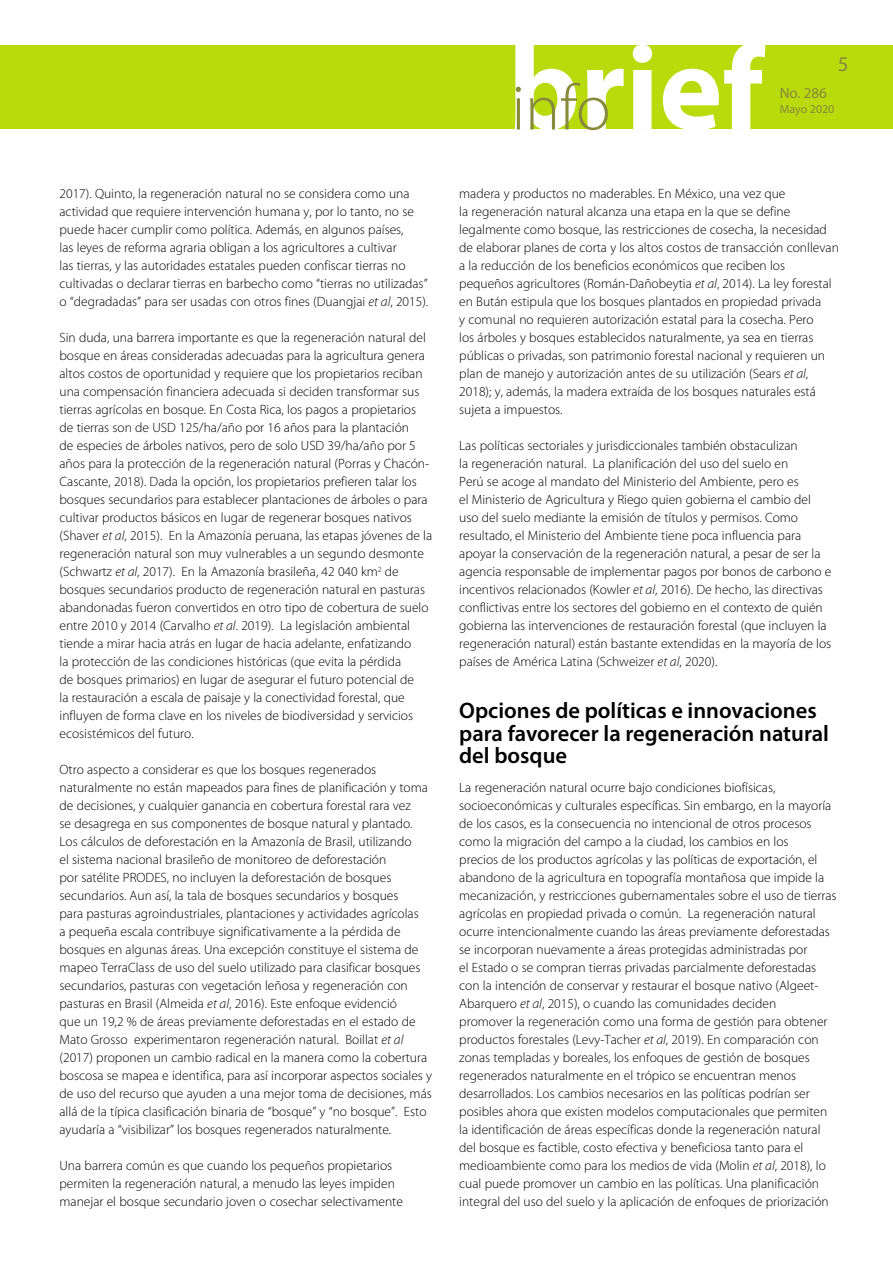
<style>
.page{position:relative;width:893px;height:1263px;background:#fff}
.page>*{position:absolute;margin:0;border:0;box-sizing:border-box;transform-origin:0 0}
.t1{font:600 22.5px/22.5px "Myriad Pro";color:#000}
.t2{font:21px "Myriad Pro";color:#878a3b}
.t3{font:15px "Myriad Pro";color:#878a3b}
.t4{font:300 13.5px/18px "Myriad Pro";color:#000}
.t5{font:12px "Myriad Pro";color:#878a3b}
.s1{font-style:italic}
</style>
<div class="page">
<div style="left:0;top:45px;width:893px;height:84px;background:#b9db0c"></div>
<svg style="left:515px;top:45px;width:250px;height:85px"></svg>
<h2 class="t2" style="left:838px;top:51px;width:12px">5</h2>
<p class="t3" style="left:780px;top:84px;width:49px">No. 286</p>
<p class="t5" style="left:780px;top:102px;width:56px">Mayo 2020</p>
<p class="t4" style="left:60px;top:184px;width:370px">2017). Quinto, la regeneración natural no se considera como una actividad que requiere intervención humana y, por lo tanto, no se puede hacer cumplir como política. Además, en algunos países,<br>las leyes de reforma agraria obligan a los agricultores a cultivar<br>las tierras, y las autoridades estatales pueden confiscar tierras no cultivadas o declarar tierras en barbecho como “tierras no utilizadas” o “degradadas” para ser usadas con otros fines (Duangjai <span class="s1">et al</span>, 2015).</p>
<p class="t4" style="left:60px;top:328px;width:374px">Sin duda, una barrera importante es que la regeneración natural del bosque en áreas consideradas adecuadas para la agricultura genera altos costos de oportunidad y requiere que los propietarios reciban una compensación financiera adecuada si deciden transformar sus tierras agrícolas en bosque. En Costa Rica, los pagos a propietarios de tierras son de USD 125/ha/año por 16 años para la plantación<br>de especies de árboles nativos, pero de solo USD 39/ha/año por 5 años para la protección de la regeneración natural (Porras y Chacón-Cascante, 2018). Dada la opción, los propietarios prefieren talar los bosques secundarios para establecer plantaciones de árboles o para cultivar productos básicos en lugar de regenerar bosques nativos (Shaver <span class="s1">et al</span>, 2015). En la Amazonía peruana, las etapas jóvenes de la regeneración natural son muy vulnerables a un segundo desmonte (Schwartz <span class="s1">et al</span>, 2017). En la Amazonía brasileña, 42 040 km<sup>2</sup> de bosques secundarios producto de regeneración natural en pasturas abandonadas fueron convertidos en otro tipo de cobertura de suelo entre 2010 y 2014 (Carvalho <span class="s1">et al</span>. 2019). La legislación ambiental tiende a mirar hacia atrás en lugar de hacia adelante, enfatizando<br>la protección de las condiciones históricas (que evita la pérdida<br>de bosques primarios) en lugar de asegurar el futuro potencial de<br>la restauración a escala de paisaje y la conectividad forestal, que influyen de forma clave en los niveles de biodiversidad y servicios ecosistémicos del futuro.</p>
<p class="t4" style="left:60px;top:760px;width:374px">Otro aspecto a considerar es que los bosques regenerados naturalmente no están mapeados para fines de planificación y toma de decisiones, y cualquier ganancia en cobertura forestal rara vez<br>se desagrega en sus componentes de bosque natural y plantado.<br>Los cálculos de deforestación en la Amazonía de Brasil, utilizando<br>el sistema nacional brasileño de monitoreo de deforestación<br>por satélite PRODES, no incluyen la deforestación de bosques secundarios. Aun así, la tala de bosques secundarios y bosques<br>para pasturas agroindustriales, plantaciones y actividades agrícolas<br>a pequeña escala contribuye significativamente a la pérdida de bosques en algunas áreas. Una excepción constituye el sistema de mapeo TerraClass de uso del suelo utilizado para clasificar bosques secundarios, pasturas con vegetación leñosa y regeneración con pasturas en Brasil (Almeida <span class="s1">et al</span>, 2016). Este enfoque evidenció<br>que un 19,2 % de áreas previamente deforestadas en el estado de Mato Grosso experimentaron regeneración natural. Boillat <span class="s1">et al </span>(2017) proponen un cambio radical en la manera como la cobertura boscosa se mapea e identifica, para así incorporar aspectos sociales y de uso del recurso que ayuden a una mejor toma de decisiones, más allá de la típica clasificación binaria de “bosque” y “no bosque”. Esto ayudaría a “visibilizar” los bosques regenerados naturalmente.</p>
<p class="t4" style="left:60px;top:1156px;width:345px">Una barrera común es que cuando los pequeños propietarios permiten la regeneración natural, a menudo las leyes impiden manejar el bosque secundario joven o cosechar selectivamente</p>
<p class="t4" style="left:459px;top:184px;width:381px">madera y productos no maderables. En México, una vez que<br>la regeneración natural alcanza una etapa en la que se define legalmente como bosque, las restricciones de cosecha, la necesidad de elaborar planes de corta y los altos costos de transacción conllevan a la reducción de los beneficios económicos que reciben los pequeños agricultores (Román-Dañobeytia <span class="s1">et al</span>, 2014). La ley forestal en Bután estipula que los bosques plantados en propiedad privada<br>y comunal no requieren autorización estatal para la cosecha. Pero<br>los árboles y bosques establecidos naturalmente, ya sea en tierras públicas o privadas, son patrimonio forestal nacional y requieren un plan de manejo y autorización antes de su utilización (Sears <span class="s1">et al</span>, 2018); y, además, la madera extraída de los bosques naturales está sujeta a impuestos.</p>
<p class="t4" style="left:459px;top:436px;width:374px">Las políticas sectoriales y jurisdiccionales también obstaculizan<br>la regeneración natural. La planificación del uso del suelo en<br>Perú se acoge al mandato del Ministerio del Ambiente, pero es<br>el Ministerio de Agricultura y Riego quien gobierna el cambio del uso del suelo mediante la emisión de títulos y permisos. Como resultado, el Ministerio del Ambiente tiene poca influencia para apoyar la conservación de la regeneración natural, a pesar de ser la agencia responsable de implementar pagos por bonos de carbono e incentivos relacionados (Kowler <span class="s1">et al</span>, 2016). De hecho, las directivas conflictivas entre los sectores del gobierno en el contexto de quién gobierna las intervenciones de restauración forestal (que incluyen la regeneración natural) están bastante extendidas en la mayoría de los países de América Latina (Schweizer <span class="s1">et al</span>, 2020).</p>
<h1 class="t1" style="left:459px;top:699px;width:371px">Opciones de políticas e innovaciones para favorecer la regeneración natural del bosque</h1>
<p class="t4" style="left:459px;top:778px;width:379px">La regeneración natural ocurre bajo condiciones biofísicas, socioeconómicas y culturales específicas. Sin embargo, en la mayoría de los casos, es la consecuencia no intencional de otros procesos como la migración del campo a la ciudad, los cambios en los<br>precios de los productos agrícolas y las políticas de exportación, el abandono de la agricultura en topografía montañosa que impide la mecanización, y restricciones gubernamentales sobre el uso de tierras agrícolas en propiedad privada o común. La regeneración natural ocurre intencionalmente cuando las áreas previamente deforestadas se incorporan nuevamente a áreas protegidas administradas por<br>el Estado o se compran tierras privadas parcialmente deforestadas con la intención de conservar y restaurar el bosque nativo (Algeet-Abarquero <span class="s1">et al</span>, 2015), o cuando las comunidades deciden<br>promover la regeneración como una forma de gestión para obtener productos forestales (Levy-Tacher <span class="s1">et al</span>, 2019). En comparación con zonas templadas y boreales, los enfoques de gestión de bosques regenerados naturalmente en el trópico se encuentran menos desarrollados. Los cambios necesarios en las políticas podrían ser posibles ahora que existen modelos computacionales que permiten la identificación de áreas específicas donde la regeneración natural del bosque es factible, costo efectiva y beneficiosa tanto para el medioambiente como para los medios de vida (Molin <span class="s1">et al</span>, 2018), lo cual puede promover un cambio en las políticas. Una planificación integral del uso del suelo y la aplicación de enfoques de priorización</p>
</div>
